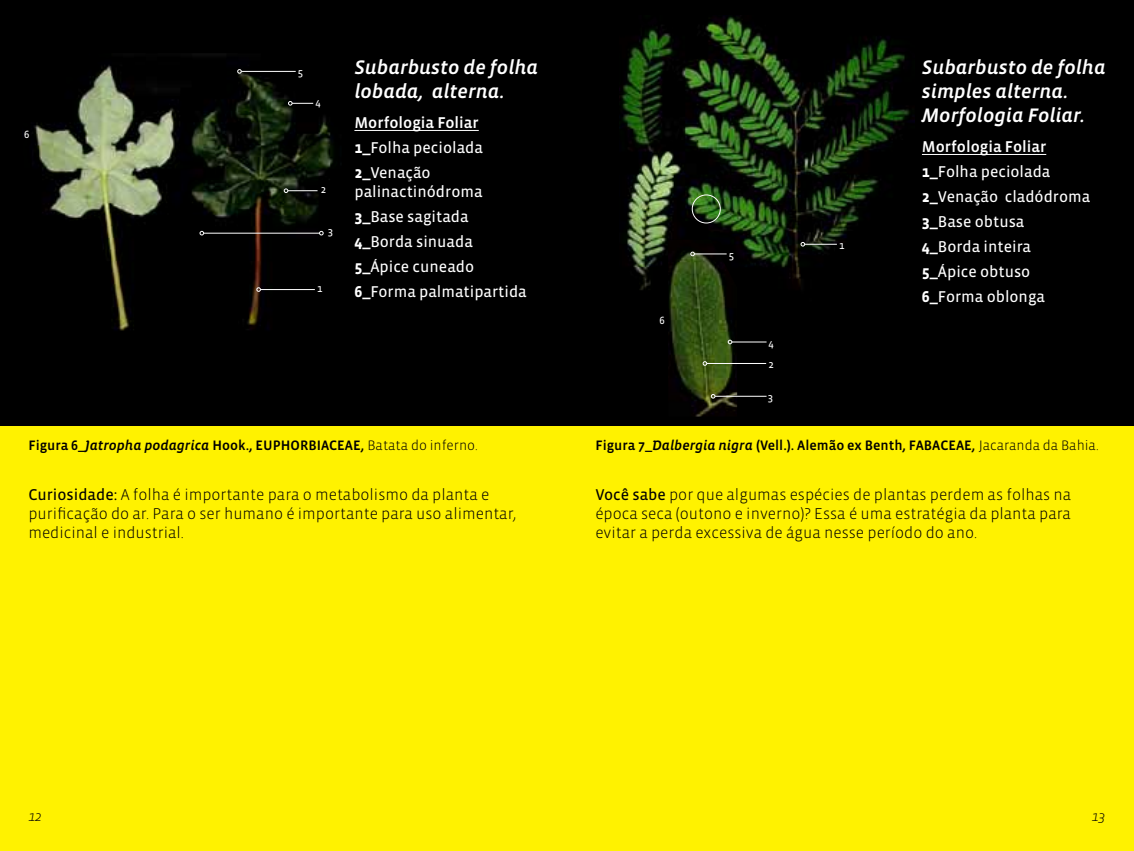
<style>
.page{position:relative;width:1134px;height:851px;background:#fff}
.page>*{position:absolute;margin:0;border:0;box-sizing:border-box;transform-origin:0 0}
.t1{font:italic 500 20px/24px "Vista Sans OT";color:#fff}
.t2{font:300 16px/19.2px "Vista Sans OT";color:#000}
.t3{font:16px/24.8px "Vista Sans OT";color:#fff}
.t4{font:500 14px "Vista Sans OT";color:#000}
.t5{font:italic 300 14px "Vista Sans OT";color:#000}
.t6{font:10.8px "Vista Sans OT";color:#fff}
.s1{font-weight:500}
.s2{font-weight:700}
.s3{font-style:italic}
.s4{font-weight:300}
.s5{font-weight:400}
</style>
<div class="page">
<div style="left:0;top:424px;width:1134px;height:426px;background:#fff200"></div>
<div style="left:0;top:0;width:1134px;height:425px;background:#000"></div>
<img style="left:619px;top:16px;width:295px;height:274px">
<hr style="left:354px;top:130px;width:125px;height:1px;background:#fff">
<hr style="left:922px;top:154px;width:124px;height:1px;background:#fff">
<img style="left:34px;top:54px;width:299px;height:277px">
<hr style="left:241px;top:71px;width:55px;height:1px;background:#fff">
<svg style="left:237px;top:69px;width:5px;height:5px"></svg>
<svg style="left:288px;top:101px;width:25px;height:5px"></svg>
<hr style="left:288px;top:190px;width:30px;height:1px;background:#fff">
<svg style="left:284px;top:188px;width:4px;height:5px"></svg>
<hr style="left:204px;top:233px;width:116px;height:1px;background:#fff">
<svg style="left:319px;top:231px;width:5px;height:4px"></svg>
<svg style="left:200px;top:231px;width:4px;height:4px"></svg>
<hr style="left:260px;top:289px;width:55px;height:1px;background:#fff">
<svg style="left:256px;top:287px;width:5px;height:5px"></svg>
<hr style="left:805px;top:244px;width:32px;height:1px;background:#fff">
<svg style="left:801px;top:242px;width:4px;height:4px"></svg>
<div style="left:692px;top:194px;width:29px;height:29px;border:1px solid #fff;border-radius:50%"></div>
<hr style="left:732px;top:341px;width:34px;height:1px;background:#fff">
<hr style="left:715px;top:396px;width:51px;height:1px;background:#fff">
<hr style="left:707px;top:363px;width:59px;height:1px;background:#fff">
<svg style="left:668px;top:240px;width:69px;height:176px"></svg>
<p class="t6" style="left:24px;top:129px;width:7px">6</p>
<p class="t6" style="left:298px;top:67px;width:7px">5</p>
<p class="t6" style="left:315px;top:96px;width:7px">4</p>
<p class="t6" style="left:321px;top:184px;width:7px">2</p>
<p class="t6" style="left:328px;top:226px;width:7px">3</p>
<p class="t6" style="left:317px;top:282px;width:7px">1</p>
<p class="t1" style="left:354px;top:55px;width:185px">Subarbusto de folha lobada, alterna.</p>
<p class="t3" style="left:354px;top:111px;width:130px"><span class="s1">Morfologia Foliar<br></span><span class="s2">1_</span>Folha peciolada<br><span class="s2">2_</span>Venação</p>
<p class="t3" style="left:354px;top:180px;width:174px">palinactinódroma<br><span class="s2">3_</span>Base sagitada<br><span class="s2">4_</span>Borda sinuada<br><span class="s2">5_</span>Ápice cuneado<br><span class="s2">6_</span>Forma palmatipartida</p>
<p class="t6" style="left:659px;top:314px;width:7px">6</p>
<p class="t6" style="left:729px;top:249px;width:7px">5</p>
<p class="t6" style="left:768px;top:337px;width:7px">4</p>
<p class="t6" style="left:768px;top:359px;width:7px">2</p>
<p class="t6" style="left:768px;top:391px;width:7px">3</p>
<p class="t6" style="left:839px;top:239px;width:7px">1</p>
<p class="t1" style="left:922px;top:55px;width:185px">Subarbusto de folha simples alterna.<br>Morfologia Foliar.</p>
<p class="t3" style="left:922px;top:135px;width:170px"><span class="s1">Morfologia Foliar<br></span><span class="s2">1_</span>Folha peciolada<br><span class="s2">2_</span>Venação cladódroma<br><span class="s2">3_</span>Base obtusa<br><span class="s2">4_</span>Borda inteira<br><span class="s2">5_</span>Ápice obtuso<br><span class="s2">6_</span>Forma oblonga</p>
<p class="t4" style="left:28px;top:438px;width:451px">Figura 6_<span class="s3">Jatropha podagrica</span> Hook., EUPHORBIACEAE, <span class="s4">Batata do inferno.</span></p>
<p class="t4" style="left:595px;top:438px;width:505px">Figura 7_<span class="s3">Dalbergia nigra</span> (Vell.). Alemão ex Benth, FABACEAE, <span class="s4">Jacaranda da Bahia.</span></p>
<p class="t2" style="left:28px;top:485px;width:489px"><span class="s5">Curiosidade:</span> A folha é importante para o metabolismo da planta e purificação do ar. Para o ser humano é importante para uso alimentar, medicinal e industrial.</p>
<p class="t2" style="left:595px;top:485px;width:477px;text-align:justify"><span class="s5">Você sabe</span> por que algumas espécies de plantas perdem as folhas na época seca (outono e inverno)? Essa é uma estratégia da planta para evitar a perda excessiva de água nesse período do ano.</p>
<p class="t5" style="left:28px;top:809px;width:15px">12</p>
<p class="t5" style="left:1092px;top:809px;width:15px">13</p>
</div>
